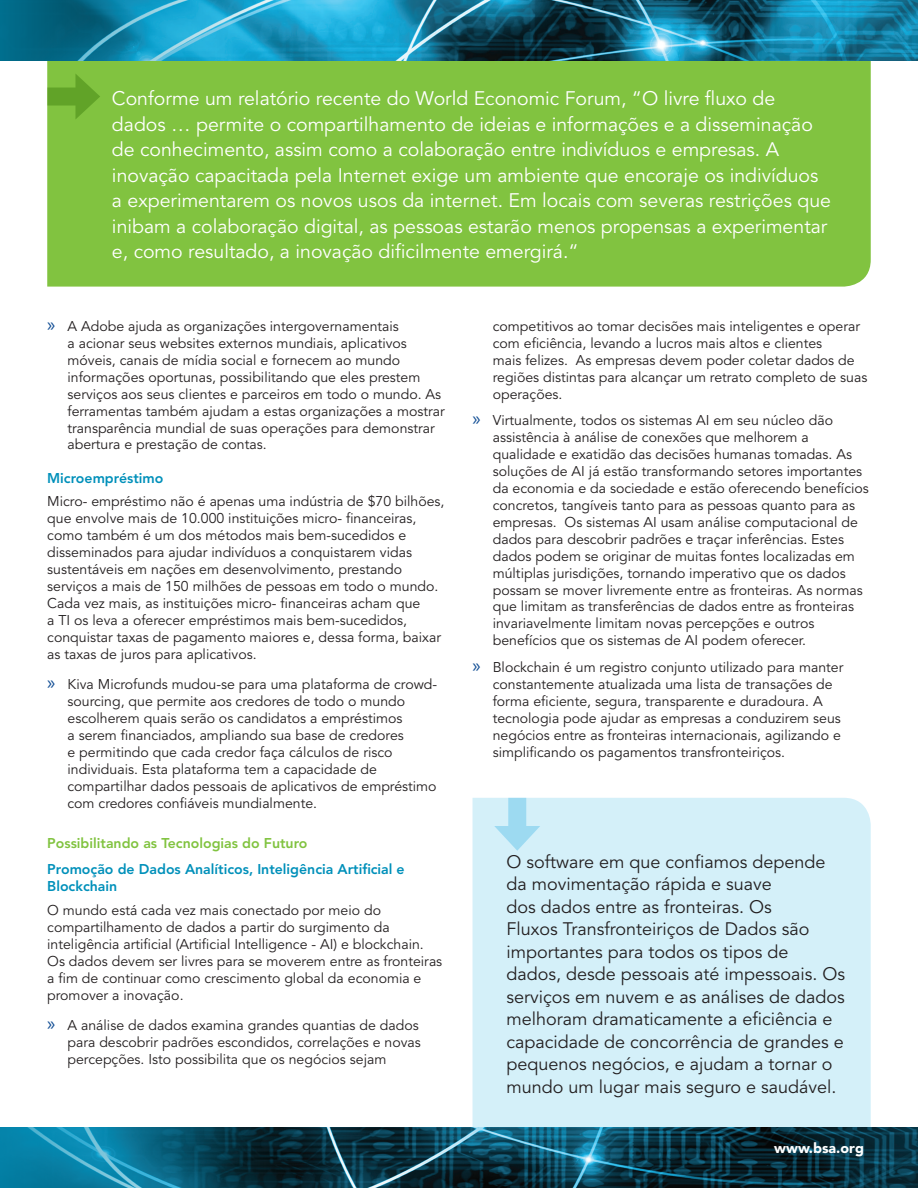
<style>
.page{position:relative;width:918px;height:1188px;background:#fff}
.page>*{position:absolute;margin:0;border:0;box-sizing:border-box;transform-origin:0 0}
.body{font:19.5px/25.5px "Avenir LT Std";color:#fff}
.first_paragraph{font:18px/22.5px "Avenir LT Std";color:#231f20}
.t1{font:900 14.25px "Avenir LT Std";color:#fff}
.body-2{font:14.1px/17px "Avenir LT Std";color:#231f20}
.heaader_2{font:800 14.1px/17px "Avenir LT Std";color:#0090ba}
.t2{font:800 14.1px "Avenir LT Std";color:#81c340}
.s1{font-family:"Myriad Pro";font-size:19.5px;color:#0f4c93}
</style>
<div class="page">
<div style="left:472px;top:798px;width:399px;height:329px;background:#d4f0f9"></div>
<img style="left:297px;top:1127px;width:621px;height:61px">
<div style="left:47px;top:61px;width:824px;height:226px;background:#81c340"></div>
<div style="left:47px;top:88px;width:38px;height:18px;background:#61a328"></div>
<svg style="left:75px;top:73px;width:25px;height:47px"></svg>
<div style="left:508px;top:798px;width:18px;height:38px;background:#9ddaf1"></div>
<svg style="left:494px;top:826px;width:46px;height:25px"></svg>
<img style="left:297px;top:0;width:621px;height:61px">
<svg style="left:0;top:1127px;width:297px;height:61px;background:#0c627e"></svg>
<svg style="left:0;top:0;width:297px;height:61px;background:#188cb0"></svg>
<p class="body" style="left:112px;top:86px;width:721px">Conforme um relatório recente do World Economic Forum, “O livre fluxo de dados … permite o compartilhamento de ideias e informações e a disseminação de conhecimento, assim como a colaboração entre indivíduos e empresas. A inovação capacitada pela Internet exige um ambiente que encoraje os indivíduos a experimentarem os novos usos da internet. Em locais com severas restrições que inibam a colaboração digital, as pessoas estarão menos propensas a experimentar e, como resultado, a inovação dificilmente emergirá.“</p>
<p class="body-2" style="left:68px;top:318px;width:379px;text-indent:-20px"><span class="s1">»</span> A Adobe ajuda as organizações intergovernamentais<br>a acionar seus websites externos mundiais, aplicativos móveis, canais de mídia social e fornecem ao mundo informações oportunas, possibilitando que eles prestem serviços aos seus clientes e parceiros em todo o mundo. As ferramentas também ajudam a estas organizações a mostrar transparência mundial de suas operações para demonstrar abertura e prestação de contas.</p>
<p class="heaader_2" style="left:47px;top:469px;width:118px">Microempréstimo</p>
<p class="body-2" style="left:47px;top:494px;width:399px">Micro- empréstimo não é apenas uma indústria de $70 bilhões, que envolve mais de 10.000 instituições micro- financeiras, como também é um dos métodos mais bem-sucedidos e disseminados para ajudar indivíduos a conquistarem vidas sustentáveis em nações em desenvolvimento, prestando serviços a mais de 150 milhões de pessoas em todo o mundo.<br>Cada vez mais, as instituições micro- financeiras acham que<br>a TI os leva a oferecer empréstimos mais bem-sucedidos, conquistar taxas de pagamento maiores e, dessa forma, baixar as taxas de juros para aplicativos.</p>
<p class="body-2" style="left:68px;top:676px;width:371px;text-indent:-20px"><span class="s1">»</span> Kiva Microfunds mudou-se para uma plataforma de crowd&shy;sourcing, que permite aos credores de todo o mundo escolherem quais serão os candidatos a empréstimos<br>a serem financiados, ampliando sua base de credores<br>e permitindo que cada credor faça cálculos de risco individuais. Esta plataforma tem a capacidade de compartilhar dados pessoais de aplicativos de empréstimo com credores confiáveis mundialmente.</p>
<p class="t2" style="left:47px;top:835px;width:262px">Possibilitando as Tecnologias do Futuro</p>
<p class="heaader_2" style="left:47px;top:861px;width:359px">Promoção de Dados Analíticos, Inteligência Artificial e<br>Blockchain</p>
<p class="body-2" style="left:47px;top:902px;width:397px">O mundo está cada vez mais conectado por meio do compartilhamento de dados a partir do surgimento da inteligência artificial (Artificial Intelligence - AI) e blockchain.<br>Os dados devem ser livres para se moverem entre as fronteiras a fim de continuar como crescimento global da economia e promover a inovação.</p>
<p class="body-2" style="left:68px;top:1017px;width:355px;text-indent:-20px"><span class="s1">»</span> A análise de dados examina grandes quantias de dados para descobrir padrões escondidos, correlações e novas percepções. Isto possibilita que os negócios sejam</p>
<p class="body-2" style="left:493px;top:318px;width:376px">competitivos ao tomar decisões mais inteligentes e operar com eficiência, levando a lucros mais altos e clientes<br>mais felizes. As empresas devem poder coletar dados de regiões distintas para alcançar um retrato completo de suas operações.</p>
<p class="body-2" style="left:493px;top:412px;width:378px;text-indent:-20px"><span class="s1">»</span> Virtualmente, todos os sistemas AI em seu núcleo dão assistência à análise de conexões que melhorem a qualidade e exatidão das decisões humanas tomadas. As soluções de AI já estão transformando setores importantes da economia e da sociedade e estão oferecendo benefícios concretos, tangíveis tanto para as pessoas quanto para as empresas. Os sistemas AI usam análise computacional de dados para descobrir padrões e traçar inferências. Estes dados podem se originar de muitas fontes localizadas em múltiplas jurisdições, tornando imperativo que os dados possam se mover livremente entre as fronteiras. As normas que limitam as transferências de dados entre as fronteiras invariavelmente limitam novas percepções e outros benefícios que os sistemas de AI podem oferecer.</p>
<p class="body-2" style="left:493px;top:659px;width:352px;text-indent:-20px"><span class="s1">»</span> Blockchain é um registro conjunto utilizado para manter constantemente atualizada uma lista de transações de forma eficiente, segura, transparente e duradoura. A tecnologia pode ajudar as empresas a conduzirem seus negócios entre as fronteiras internacionais, agilizando e simplificando os pagamentos transfronteiriços.</p>
<p class="first_paragraph" style="left:507px;top:851px;width:340px">O software em que confiamos depende da movimentação rápida e suave<br>dos dados entre as fronteiras. Os<br>Fluxos Transfronteiriços de Dados são importantes para todos os tipos de dados, desde pessoais até impessoais. Os serviços em nuvem e as análises de dados melhoram dramaticamente a eficiência e capacidade de concorrência de grandes e pequenos negócios, e ajudam a tornar o mundo um lugar mais seguro e saudável.</p>
<p class="t1" style="left:774px;top:1139px;width:91px">www.bsa.org</p>
</div>
